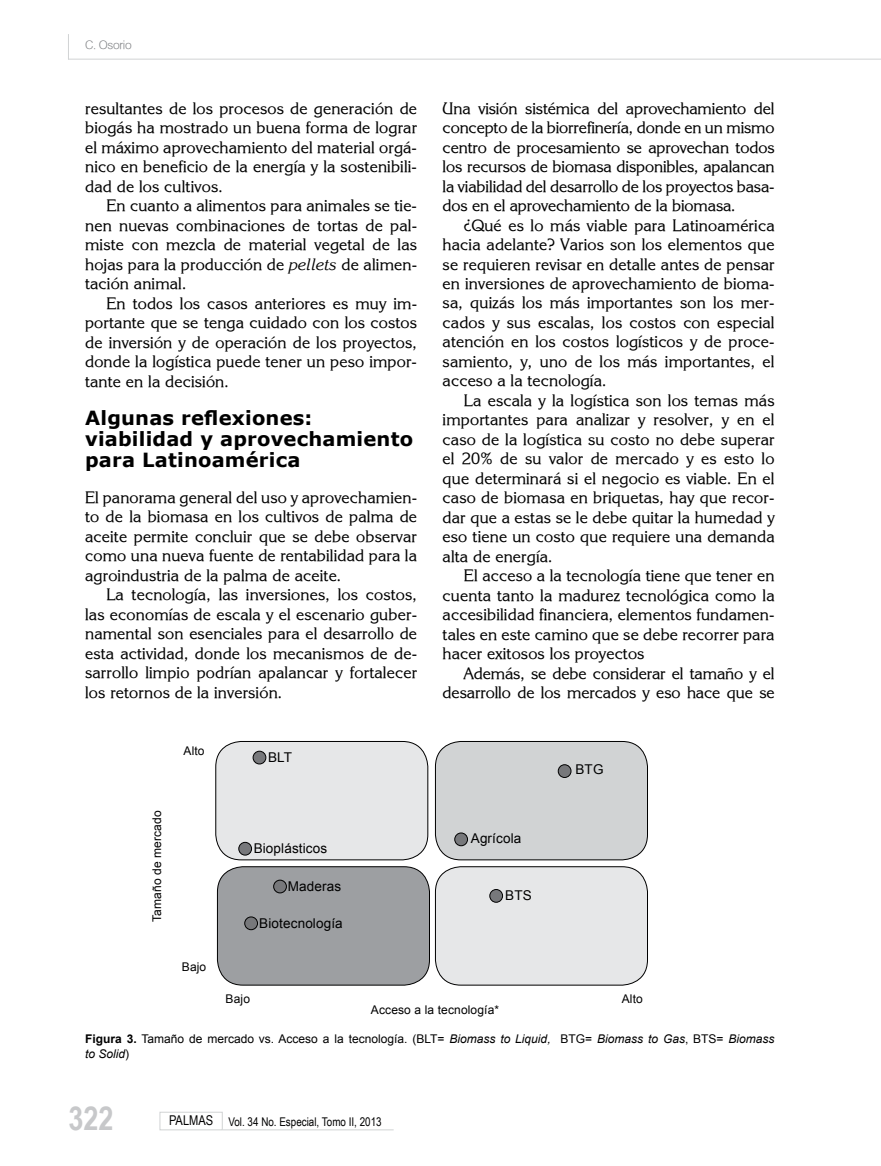
<style>
.page{position:relative;width:881px;height:1166px;background:#fff}
.page>*{position:absolute;margin:0;border:0;box-sizing:border-box;transform-origin:0 0}
.t1{font:700 33px "Arial Narrow Special G1";color:#c7c8ca}
.t2{font:700 19.5px/21px "Verdana";letter-spacing:.01em;color:#000}
.t3{font:16.5px/19.5px "Enchanted";letter-spacing:.01em;color:#000;text-align:justify}
.t4{font:13.5px "Arial";letter-spacing:.01em;color:#000}
.t5{font:12px/15px "Arial";letter-spacing:.01em;color:#000}
.t6{font:12px "Arial Narrow";color:#000}
.t7{font:12px "Geneva Lght";letter-spacing:-.025em;color:#808285}
.s1{font-style:italic}
.s2{font-weight:700}
.s3{font-size:13.5px}
</style>
<div class="page">
<hr style="left:68px;top:59px;width:812px;height:1px;background:#d1d3d4">
<svg style="left:68px;top:34px;width:1px;height:25px"></svg>
<div style="left:159px;top:1111px;width:63px;height:18px;border:1px solid #d1d3d4"></div>
<hr style="left:223px;top:1129px;width:170px;height:1px;background:#d1d3d4">
<div style="left:216px;top:741px;width:211px;height:118px;background:#e6e7e8;border-radius:26px"></div>
<div style="left:215px;top:740px;width:213px;height:120px;border:1px solid #000;border-radius:26px"></div>
<div style="left:435px;top:741px;width:212px;height:118px;background:#d1d3d4;border-radius:26px"></div>
<div style="left:435px;top:740px;width:212px;height:120px;border:1px solid #000;border-radius:26px"></div>
<div style="left:217px;top:866px;width:212px;height:118px;background:#9d9fa2;border-radius:26px"></div>
<div style="left:217px;top:866px;width:212px;height:119px;border:1px solid #000;border-radius:26px"></div>
<div style="left:435px;top:866px;width:212px;height:118px;background:#e6e7e8;border-radius:26px"></div>
<div style="left:435px;top:866px;width:212px;height:119px;border:1px solid #000;border-radius:26px"></div>
<div style="left:253px;top:751px;width:13px;height:12px;background:#77787b;border-radius:50%"></div>
<div style="left:252px;top:750px;width:14px;height:14px;border:1px solid #000;border-radius:50%"></div>
<div style="left:239px;top:842px;width:12px;height:12px;background:#77787b;border-radius:50%"></div>
<div style="left:238px;top:841px;width:14px;height:14px;border:1px solid #000;border-radius:50%"></div>
<div style="left:454px;top:832px;width:13px;height:13px;background:#77787b;border-radius:50%"></div>
<div style="left:454px;top:832px;width:13px;height:13px;border:1px solid #000;border-radius:50%"></div>
<div style="left:273px;top:879px;width:13px;height:13px;background:#77787b;border-radius:50%"></div>
<div style="left:273px;top:879px;width:14px;height:14px;border:1px solid #000;border-radius:50%"></div>
<div style="left:244px;top:916px;width:13px;height:13px;background:#77787b;border-radius:50%"></div>
<div style="left:244px;top:916px;width:14px;height:13px;border:1px solid #000;border-radius:50%"></div>
<svg style="left:489px;top:889px;width:13px;height:13px"></svg>
<div style="left:489px;top:888px;width:13px;height:14px;border:1px solid #000;border-radius:50%"></div>
<div style="left:558px;top:764px;width:12px;height:13px;background:#77787b;border-radius:50%"></div>
<div style="left:557px;top:764px;width:14px;height:13px;border:1px solid #000;border-radius:50%"></div>
<p class="t7" style="left:85px;top:38px;width:48px">C. Osorio</p>
<p class="t3" style="left:85px;top:98px;width:333px">resultantes de los procesos de generación de biogás ha mostrado un buena forma de lograr el máximo aprovechamiento del material orgá&shy;nico en beneficio de la energía y la sostenibili&shy;dad de los cultivos.</p>
<p class="t3" style="left:85px;top:195px;width:333px;text-indent:21px">En cuanto a alimentos para animales se tie&shy;nen nuevas combinaciones de tortas de pal&shy;miste con mezcla de material vegetal de las hojas para la producción de <span class="s1">pellets</span> de alimen&shy;tación animal.</p>
<p class="t3" style="left:85px;top:293px;width:333px;text-indent:21px">En todos los casos anteriores es muy im&shy;portante que se tenga cuidado con los costos de inversión y de operación de los proyectos, donde la logística puede tener un peso impor&shy;tante en la decisión.</p>
<p class="t2" style="left:85px;top:407px;width:329px">Algunas reflexiones: viabilidad y aprovechamiento para Latinoamérica</p>
<p class="t3" style="left:85px;top:486px;width:333px">El panorama general del uso y aprovechamien&shy;to de la biomasa en los cultivos de palma de aceite permite concluir que se debe observar como una nueva fuente de rentabilidad para la agroindustria de la palma de aceite.</p>
<p class="t3" style="left:85px;top:584px;width:333px;text-indent:21px">La tecnología, las inversiones, los costos, las economías de escala y el escenario guber&shy;namental son esenciales para el desarrollo de esta actividad, donde los mecanismos de de&shy;sarrollo limpio podrían apalancar y fortalecer los retornos de la inversión.</p>
<p class="t5" style="left:183px;top:743px;width:23px">Alto</p>
<p class="t5" style="left:149px;top:921px;width:113px;rotate:-90deg">Tamaño de mercado</p>
<p class="t5" style="left:182px;top:958px;width:26px">Bajo</p>
<p class="t4" style="left:268px;top:748px;width:26px">BLT</p>
<p class="t4" style="left:253px;top:838px;width:75px">Bioplásticos</p>
<p class="t4" style="left:287px;top:877px;width:55px">Maderas</p>
<p class="t4" style="left:259px;top:914px;width:85px">Biotecnología</p>
<p class="t3" style="left:442px;top:98px;width:333px">Una visión sistémica del aprovechamiento del concepto de la biorrefinería, donde en un mismo centro de procesamiento se aprovechan todos los recursos de biomasa disponibles, apalancan la viabilidad del desarrollo de los proyectos basa&shy;dos en el aprovechamiento de la biomasa.</p>
<p class="t3" style="left:442px;top:215px;width:333px;text-indent:21px">¿Qué es lo más viable para Latinoamérica hacia adelante? Varios son los elementos que se requieren revisar en detalle antes de pensar en inversiones de aprovechamiento de bioma&shy;sa, quizás los más importantes son los mer&shy;cados y sus escalas, los costos con especial atención en los costos logísticos y de proce&shy;samiento, y, uno de los más importantes, el acceso a la tecnología.</p>
<p class="t3" style="left:442px;top:390px;width:333px;text-indent:21px">La escala y la logística son los temas más importantes para analizar y resolver, y en el caso de la logística su costo no debe superar el 20% de su valor de mercado y es esto lo que determinará si el negocio es viable. En el caso de biomasa en briquetas, hay que recor&shy;dar que a estas se le debe quitar la humedad y eso tiene un costo que requiere una demanda alta de energía.</p>
<p class="t3" style="left:442px;top:565px;width:333px;text-indent:21px">El acceso a la tecnología tiene que tener en cuenta tanto la madurez tecnológica como la accesibilidad financiera, elementos fundamen&shy;tales en este camino que se debe recorrer para hacer exitosos los proyectos</p>
<p class="t3" style="left:442px;top:662px;width:333px;text-align:right">Además, se debe considerar el tamaño y el desarrollo de los mercados y eso hace que se</p>
<p class="t4" style="left:470px;top:829px;width:52px">Agrícola</p>
<p class="t4" style="left:505px;top:886px;width:28px">BTS</p>
<p class="t4" style="left:575px;top:760px;width:30px">BTG</p>
<p class="t5" style="left:225px;top:991px;width:26px">Bajo</p>
<p class="t5" style="left:621px;top:991px;width:23px">Alto</p>
<p class="t5" style="left:371px;top:1002px;width:130px">Acceso a la tecnología*</p>
<p class="t5" style="left:85px;top:1031px;width:690px"><span class="s2">Figura 3.</span> Tamaño de mercado vs. Acceso a la tecnología. (BLT= <span class="s1">Biomass to Liquid,</span> BTG= <span class="s1">Biomass to Gas</span>, BTS= <span class="s1">Biomass to Solid</span>)</p>
<h1 class="t1" style="left:68px;top:1096px;width:47px">322</h1>
<p class="t6" style="left:169px;top:1112px;width:214px"><span class="s3">PALMAS</span> Vol. 34 No. Especial, Tomo II, 2013</p>
</div>
